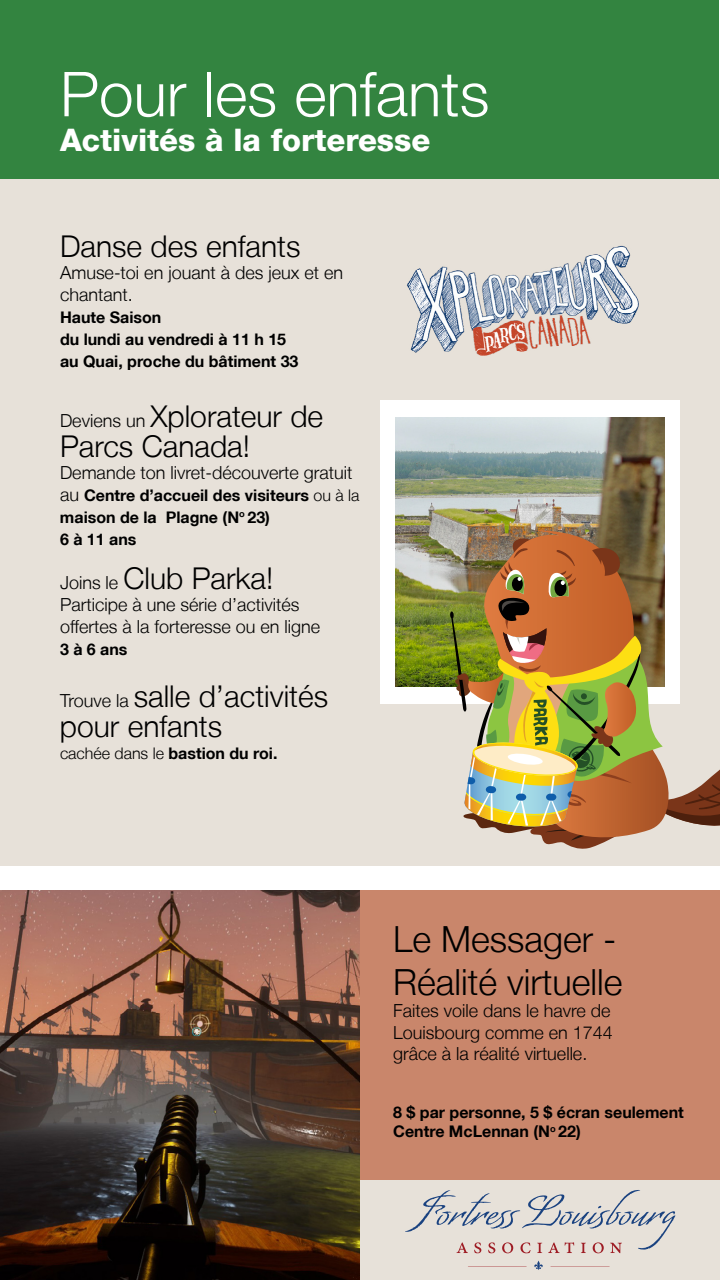
<style>
.page{position:relative;width:720px;height:1280px;background:#fff}
.page>*{position:absolute;margin:0;border:0;box-sizing:border-box;transform-origin:0 0}
.t1{font:300 62px "Helvetica Neue LT";color:#fff}
.t2{font:300 36px/43.2px "Helvetica Neue LT";color:#000}
.t3{font:800 31px "Helvetica Neue LT";color:#fff}
.t4{font:300 30px/30px "Helvetica Neue LT";color:#000}
.t5{font:300 18px/22px "Helvetica Neue LT";color:#000}
.t6{font:700 16px/22px "Helvetica Neue LT";color:#000}
.s1{font-size:18px}
.s2{font-weight:300;font-size:18px}
.s3{font-weight:300}
</style>
<div class="page">
<div style="left:0;top:0;width:719px;height:180px;background:#338440"></div>
<div style="left:0;top:180px;width:720px;height:686px;background:#e7e1d9"></div>
<div style="left:380px;top:400px;width:300px;height:303px;background:#fff"></div>
<img style="left:396px;top:417px;width:268px;height:269px">
<img style="left:407px;top:245px;width:232px;height:111px">
<img style="left:0;top:890px;width:360px;height:390px">
<div style="left:360px;top:890px;width:360px;height:290px;background:#c9866b"></div>
<div style="left:360px;top:1180px;width:360px;height:100px;background:#e7e1d9"></div>
<svg style="left:534px;top:1261px;width:9px;height:9px"></svg>
<svg style="left:468px;top:1266px;width:59px;height:1px"></svg>
<hr style="left:550px;top:1266px;width:60px;height:1px;background:#9e1c24;border-radius:50%">
<svg style="left:405px;top:1190px;width:271px;height:64px"></svg>
<img style="left:450px;top:530px;width:270px;height:319px">
<h1 class="t1" style="left:60px;top:56px;width:431px">Pour les enfants</h1>
<h3 class="t3" style="left:60px;top:122px;width:372px">Activités à la forteresse</h3>
<h3 class="t4" style="left:60px;top:230px;width:242px">Danse des enfants</h3>
<p class="t5" style="left:60px;top:261px;width:285px">Amuse-toi en jouant à des jeux et en chantant.</p>
<p class="t6" style="left:60px;top:306px;width:240px">Haute Saison<br>du lundi au vendredi à 11 h 15 au Quai, proche du bâtiment 33</p>
<h3 class="t4" style="left:60px;top:400px;width:265px"><span class="s1">Deviens un</span> Xplorateur de<br>Parcs Canada!</h3>
<p class="t5" style="left:60px;top:461px;width:294px">Demande ton livret-découverte gratuit</p>
<p class="t6" style="left:60px;top:484px;width:301px"><span class="s2">au</span> Centre d’accueil des visiteurs <span class="s3">ou à la </span>maison de la Plagne (N<sup>o</sup> 23)<br>6 à 11 ans</p>
<h3 class="t4" style="left:60px;top:562px;width:215px"><span class="s1">Joins le</span> Club Parka!</h3>
<p class="t5" style="left:60px;top:593px;width:262px">Participe à une série d’activités offertes à la forteresse ou en ligne</p>
<p class="t6" style="left:60px;top:638px;width:69px">3 à 6 ans</p>
<h3 class="t4" style="left:60px;top:680px;width:270px"><span class="s1">Trouve la</span> salle d’activités pour enfants</h3>
<p class="t6" style="left:60px;top:742px;width:219px"><span class="s3">cachée dans le</span> bastion du roi.</p>
<h2 class="t2" style="left:393px;top:917px;width:231px">Le Messager -<br>Réalité virtuelle</h2>
<p class="t5" style="left:393px;top:999px;width:221px;line-height:21.6px">Faites voile dans le havre de<br>Louisbourg comme en 1744 grâce à la réalité virtuelle.</p>
<p class="t6" style="left:393px;top:1102px;width:292px;line-height:19.2px">8 $ par personne, 5 $ écran seulement<br>Centre McLennan (N<sup>o</sup> 22)</p>
</div>
